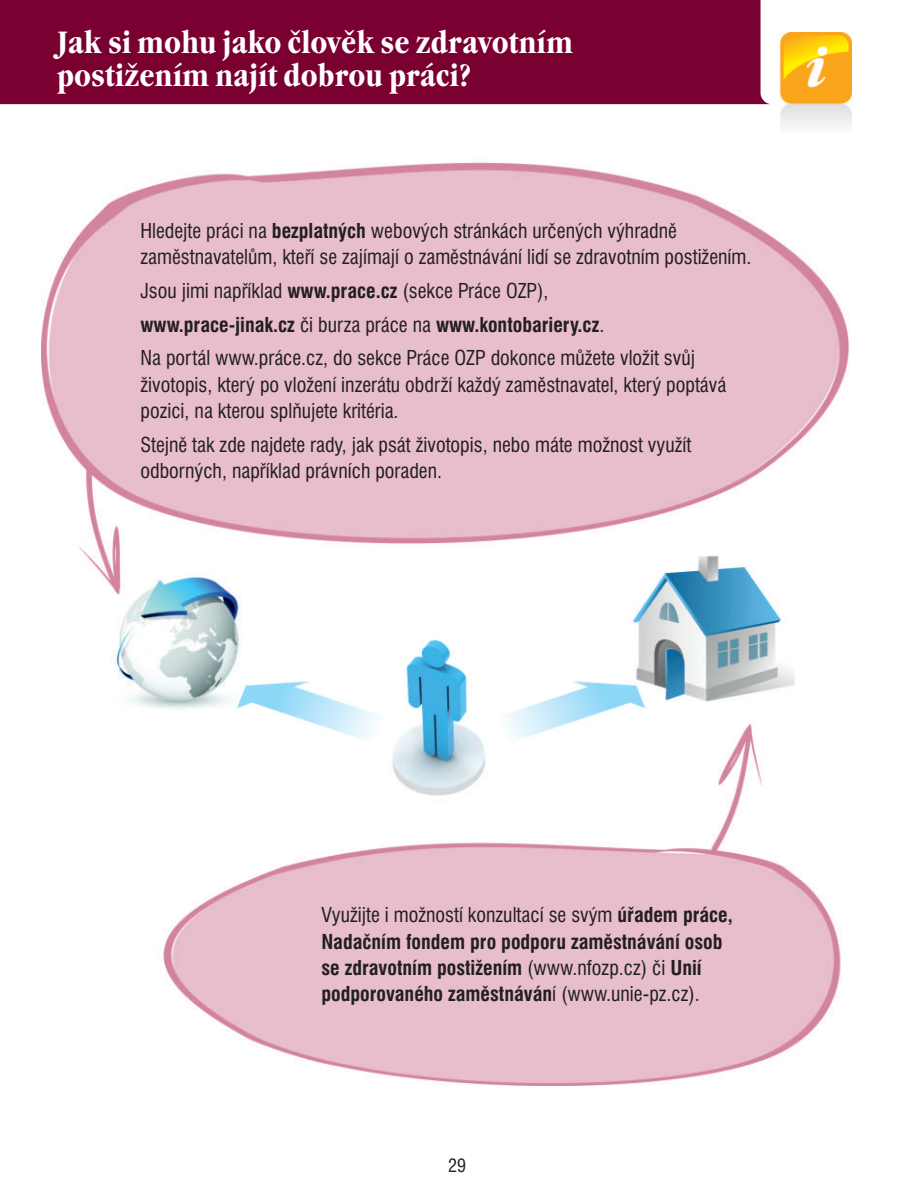
<style>
.page{position:relative;width:908px;height:1191px;background:#fff}
.page>*{position:absolute;margin:0;border:0;box-sizing:border-box;transform-origin:0 0}
.t1{font:700 condensed 32px/33.2px "Garamond Itc TEE";color:#fff}
.t2{font:condensed 20px/26.4px "Swiss 721 AT";color:#231f20}
.t3{font:700 condensed 20px/26.4px "Swiss 721 AT";color:#231f20}
.t4{font:condensed 18px "Swiss 721 AT";color:#231f20}
.s1{font-weight:700}
.s2{font-weight:400}
</style>
<div class="page">
<img style="left:42px;top:33px;width:809px;height:1052px">
<div style="left:0;top:0;width:770px;height:104px;background:#7a0032"></div>
<h1 class="t1" style="left:57px;top:26px;width:517px">Jak si mohu jako člověk se zdravotním postižením najít dobrou práci?</h1>
<p class="t2" style="left:140px;top:219px;width:612px">Hledejte práci na <span class="s1">bezplatných</span> webových stránkách určených výhradně zaměstnavatelům, kteří se zajímají o zaměstnávání lidí se zdravotním postižením.</p>
<p class="t2" style="left:140px;top:275px;width:555px;line-height:33.6px">Jsou jimi například <span class="s1">www.prace.cz</span> (sekce Práce OZP), <span class="s1">www.prace-jinak.cz</span> či burza práce na <span class="s1">www.kontobariery.cz</span>.<br>Na portál www.práce.cz, do sekce Práce OZP dokonce můžete vložit svůj</p>
<p class="t2" style="left:140px;top:373px;width:587px">životopis, který po vložení inzerátu obdrží každý zaměstnavatel, který poptává pozici, na kterou splňujete kritéria.</p>
<p class="t2" style="left:140px;top:433px;width:552px">Stejně tak zde najdete rady, jak psát životopis, nebo máte možnost využít odborných, například právních poraden.</p>
<p class="t3" style="left:321px;top:903px;width:413px"><span class="s2">Využijte i možností konzultací se svým</span> úřadem práce, Nadačním fondem pro podporu zaměstnávání osob se zdravotním postižením <span class="s2">(www.nfozp.cz) či</span> Unií podporovaného zaměstnáván<span class="s2">í (www.unie-pz.cz).</span></p>
<p class="t4" style="left:448px;top:1158px;width:19px">29</p>
</div>
